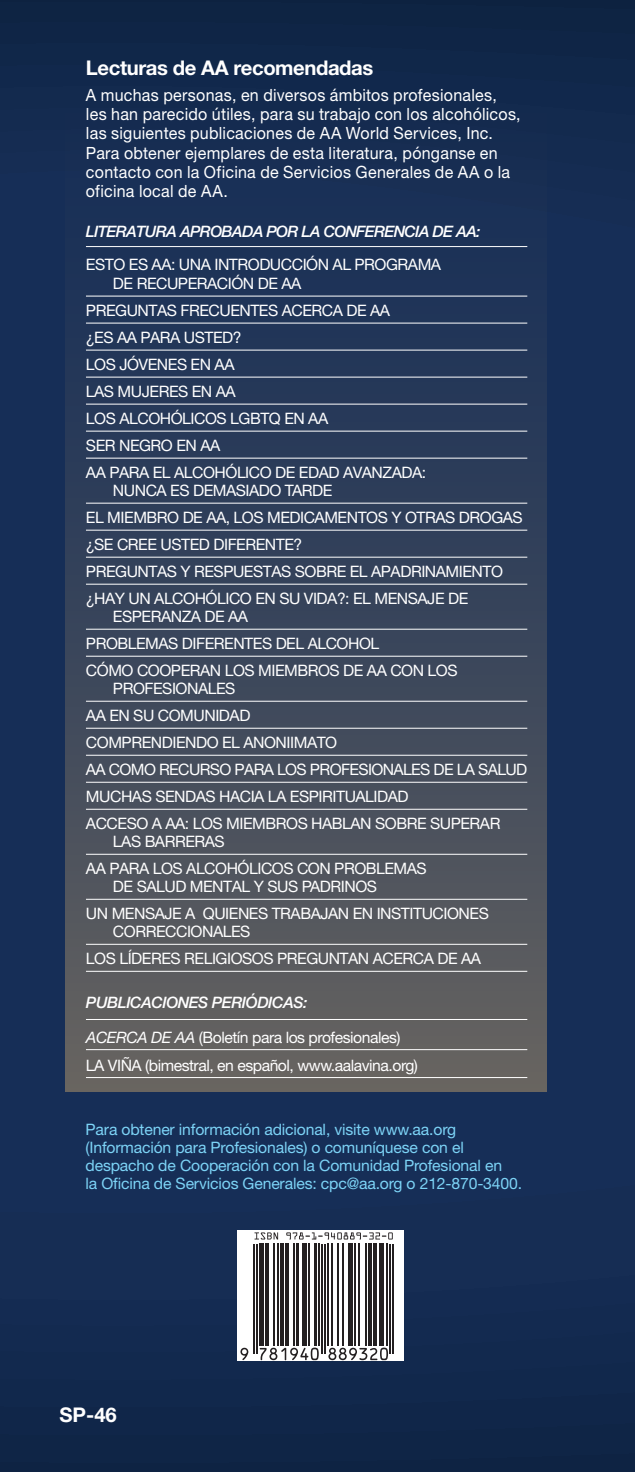
<style>
.page{position:relative;width:635px;height:1472px;background:#fff}
.page>*{position:absolute;margin:0;border:0;box-sizing:border-box;transform-origin:0 0}
.t1{font:700 20.25px "Helvetica Neue LT Std";letter-spacing:-.02em;color:#fff}
.t2{font:16.88px/19.1px "Helvetica Neue LT Std";letter-spacing:.015em;color:#fff;scale:.95 1}
.t3{font:15.75px/18px "Helvetica Neue LT Std";letter-spacing:-.03em;color:#fff}
.t4{font:15.75px/18px "Helvetica Neue LT Std";letter-spacing:-.01em;color:#7cd3f6}
.t5{font:italic 500 15.75px "Helvetica Neue LT Std";letter-spacing:-.045em;color:#fff}
.s1{font-style:italic}
</style>
<div class="page">
<div style="left:0;top:0;width:634px;height:1472px;background:linear-gradient(to right,#142b51,#142b51)"></div>
<div style="left:65px;top:69px;width:481px;height:1022px;background:linear-gradient(to bottom,#0d2854,#646262)"></div>
<hr style="left:86px;top:246px;width:441px;height:1px;background:#fff">
<hr style="left:86px;top:296px;width:441px;height:1px;background:#fff">
<hr style="left:86px;top:323px;width:441px;height:1px;background:#fff">
<hr style="left:86px;top:350px;width:441px;height:1px;background:#fff">
<hr style="left:86px;top:377px;width:441px;height:1px;background:#fff">
<hr style="left:86px;top:404px;width:441px;height:1px;background:#fff">
<hr style="left:86px;top:431px;width:441px;height:1px;background:#fff">
<hr style="left:86px;top:458px;width:441px;height:1px;background:#fff">
<hr style="left:86px;top:503px;width:441px;height:1px;background:#fff">
<hr style="left:86px;top:530px;width:441px;height:1px;background:#fff">
<hr style="left:86px;top:557px;width:441px;height:1px;background:#fff">
<hr style="left:86px;top:584px;width:441px;height:1px;background:#fff">
<hr style="left:86px;top:629px;width:441px;height:1px;background:#fff">
<hr style="left:86px;top:656px;width:441px;height:1px;background:#fff">
<hr style="left:86px;top:701px;width:441px;height:1px;background:#fff">
<hr style="left:86px;top:728px;width:441px;height:1px;background:#fff">
<hr style="left:86px;top:755px;width:441px;height:1px;background:#fff">
<hr style="left:86px;top:782px;width:441px;height:1px;background:#fff">
<hr style="left:86px;top:809px;width:441px;height:1px;background:#fff">
<hr style="left:86px;top:854px;width:441px;height:1px;background:#fff">
<hr style="left:86px;top:899px;width:441px;height:1px;background:#fff">
<hr style="left:86px;top:944px;width:441px;height:1px;background:#fff">
<hr style="left:86px;top:971px;width:441px;height:1px;background:#fff">
<hr style="left:86px;top:1019px;width:441px;height:1px;background:#fff">
<hr style="left:86px;top:1049px;width:441px;height:1px;background:#fff">
<hr style="left:86px;top:1077px;width:441px;height:1px;background:#fff">
<svg style="left:237px;top:1229px;width:167px;height:131px"></svg>
<svg style="left:254px;top:1232px;width:24px;height:7px"></svg>
<svg style="left:286px;top:1232px;width:106px;height:7px"></svg>
<svg style="left:240px;top:1347px;width:8px;height:13px"></svg>
<hr style="left:253px;top:1243px;width:2px;height:110px;background:#231f20">
<hr style="left:256px;top:1243px;width:2px;height:110px;background:#231f20">
<div style="left:259px;top:1243px;width:5px;height:102px;background:#231f20"></div>
<hr style="left:265px;top:1243px;width:3px;height:102px;background:#231f20">
<hr style="left:273px;top:1243px;width:1px;height:102px;background:#231f20">
<hr style="left:277px;top:1243px;width:1px;height:102px;background:#231f20">
<hr style="left:280px;top:1243px;width:3px;height:102px;background:#231f20">
<hr style="left:286px;top:1243px;width:3px;height:102px;background:#231f20">
<hr style="left:293px;top:1243px;width:2px;height:102px;background:#231f20">
<hr style="left:296px;top:1243px;width:3px;height:102px;background:#231f20">
<hr style="left:302px;top:1243px;width:4px;height:102px;background:#231f20">
<hr style="left:308px;top:1243px;width:1px;height:102px;background:#231f20">
<svg style="left:260px;top:1347px;width:59px;height:13px"></svg>
<hr style="left:314px;top:1243px;width:3px;height:102px;background:#231f20">
<hr style="left:318px;top:1243px;width:2px;height:102px;background:#231f20">
<hr style="left:321px;top:1243px;width:2px;height:110px;background:#231f20">
<hr style="left:324px;top:1243px;width:2px;height:110px;background:#231f20">
<hr style="left:327px;top:1243px;width:1px;height:102px;background:#231f20">
<hr style="left:331px;top:1243px;width:2px;height:102px;background:#231f20">
<hr style="left:337px;top:1243px;width:2px;height:102px;background:#231f20">
<hr style="left:342px;top:1243px;width:1px;height:102px;background:#231f20">
<hr style="left:348px;top:1243px;width:4px;height:102px;background:#231f20">
<hr style="left:354px;top:1243px;width:1px;height:102px;background:#231f20">
<hr style="left:358px;top:1243px;width:1px;height:102px;background:#231f20">
<hr style="left:365px;top:1243px;width:2px;height:102px;background:#231f20">
<hr style="left:368px;top:1243px;width:3px;height:102px;background:#231f20">
<hr style="left:373px;top:1243px;width:3px;height:102px;background:#231f20">
<svg style="left:328px;top:1347px;width:60px;height:13px"></svg>
<hr style="left:379px;top:1243px;width:4px;height:102px;background:#231f20">
<hr style="left:386px;top:1243px;width:1px;height:102px;background:#231f20">
<hr style="left:389px;top:1243px;width:1px;height:110px;background:#231f20">
<hr style="left:392px;top:1243px;width:1px;height:110px;background:#231f20">
<p class="t1" style="left:86px;top:55px;width:289px">Lecturas de AA recomendadas</p>
<p class="t2" style="left:86px;top:85px;width:459px">A muchas personas, en diversos ámbitos profesionales, les han parecido útiles, para su trabajo con los alcohólicos, las siguientes publicaciones de AA World Services, Inc.<br>Para obtener ejemplares de esta literatura, pónganse en contacto con la Oficina de Servicios Generales de AA o la oficina local de AA.</p>
<p class="t5" style="left:86px;top:222px;width:396px">LITERATURA APROBADA POR LA CONFERENCIA DE AA:</p>
<p class="t3" style="left:113px;top:254px;width:329px;line-height:19.1px;text-indent:-27px">ESTO ES AA: UNA INTRODUCCIÓN AL PROGRAMA<br>DE RECUPERACIÓN DE AA</p>
<p class="t3" style="left:86px;top:301px;width:305px">PREGUNTAS FRECUENTES ACERCA DE AA</p>
<p class="t3" style="left:86px;top:328px;width:157px">¿ES AA PARA USTED?</p>
<p class="t3" style="left:86px;top:355px;width:150px">LOS JÓVENES EN AA</p>
<p class="t3" style="left:86px;top:382px;width:151px">LAS MUJERES EN AA</p>
<p class="t3" style="left:86px;top:409px;width:244px">LOS ALCOHÓLICOS LGBTQ EN AA</p>
<p class="t3" style="left:86px;top:436px;width:136px">SER NEGRO EN AA</p>
<p class="t3" style="left:113px;top:463px;width:314px;text-indent:-27px">AA PARA EL ALCOHÓLICO DE EDAD AVANZADA:<br>NUNCA ES DEMASIADO TARDE</p>
<p class="t3" style="left:86px;top:508px;width:438px">EL MIEMBRO DE AA, LOS MEDICAMENTOS Y OTRAS DROGAS</p>
<p class="t3" style="left:86px;top:535px;width:218px">¿SE CREE USTED DIFERENTE?</p>
<p class="t3" style="left:86px;top:562px;width:418px">PREGUNTAS Y RESPUESTAS SOBRE EL APADRINAMIENTO</p>
<p class="t3" style="left:113px;top:589px;width:357px;text-indent:-27px">¿HAY UN ALCOHÓLICO EN SU VIDA?: EL MENSAJE DE<br>ESPERANZA DE AA</p>
<p class="t3" style="left:86px;top:634px;width:295px">PROBLEMAS DIFERENTES DEL ALCOHOL</p>
<p class="t3" style="left:113px;top:661px;width:346px;text-indent:-27px">CÓMO COOPERAN LOS MIEMBROS DE AA CON LOS<br>PROFESIONALES</p>
<p class="t3" style="left:86px;top:706px;width:166px">AA EN SU COMUNIDAD</p>
<p class="t3" style="left:86px;top:733px;width:253px">COMPRENDIENDO EL ANONIIMATO</p>
<p class="t3" style="left:86px;top:760px;width:443px">AA COMO RECURSO PARA LOS PROFESIONALES DE LA SALUD</p>
<p class="t3" style="left:86px;top:787px;width:324px">MUCHAS SENDAS HACIA LA ESPIRITUALIDAD</p>
<p class="t3" style="left:113px;top:814px;width:389px;text-indent:-27px">ACCESO A AA: LOS MIEMBROS HABLAN SOBRE SUPERAR<br>LAS BARRERAS</p>
<p class="t3" style="left:113px;top:859px;width:315px;text-indent:-27px">AA PARA LOS ALCOHÓLICOS CON PROBLEMAS<br>DE SALUD MENTAL Y SUS PADRINOS</p>
<p class="t3" style="left:113px;top:904px;width:377px;text-indent:-27px">UN MENSAJE A QUIENES TRABAJAN EN INSTITUCIONES<br>CORRECCIONALES</p>
<p class="t3" style="left:86px;top:949px;width:396px">LOS LÍDERES RELIGIOSOS PREGUNTAN ACERCA DE AA</p>
<p class="t5" style="left:86px;top:993px;width:223px">PUBLICACIONES PERIÓDICAS:</p>
<p class="t3" style="left:86px;top:1027px;width:316px"><span class="s1">ACERCA DE AA</span> (Boletín para los profesionales)</p>
<p class="t3" style="left:86px;top:1055px;width:333px">LA VIÑA (bimestral, en español, www.aalavina.org)</p>
<p class="t4" style="left:86px;top:1120px;width:438px">Para obtener información adicional, visite www.aa.org (Información para Profesionales) o comuníquese con el despacho de Cooperación con la Comunidad Profesional en<br>la Oficina de Servicios Generales: cpc@aa.org o 212-870-3400.</p>
<p class="t1" style="left:59px;top:1402px;width:59px">SP-46</p>
</div>
